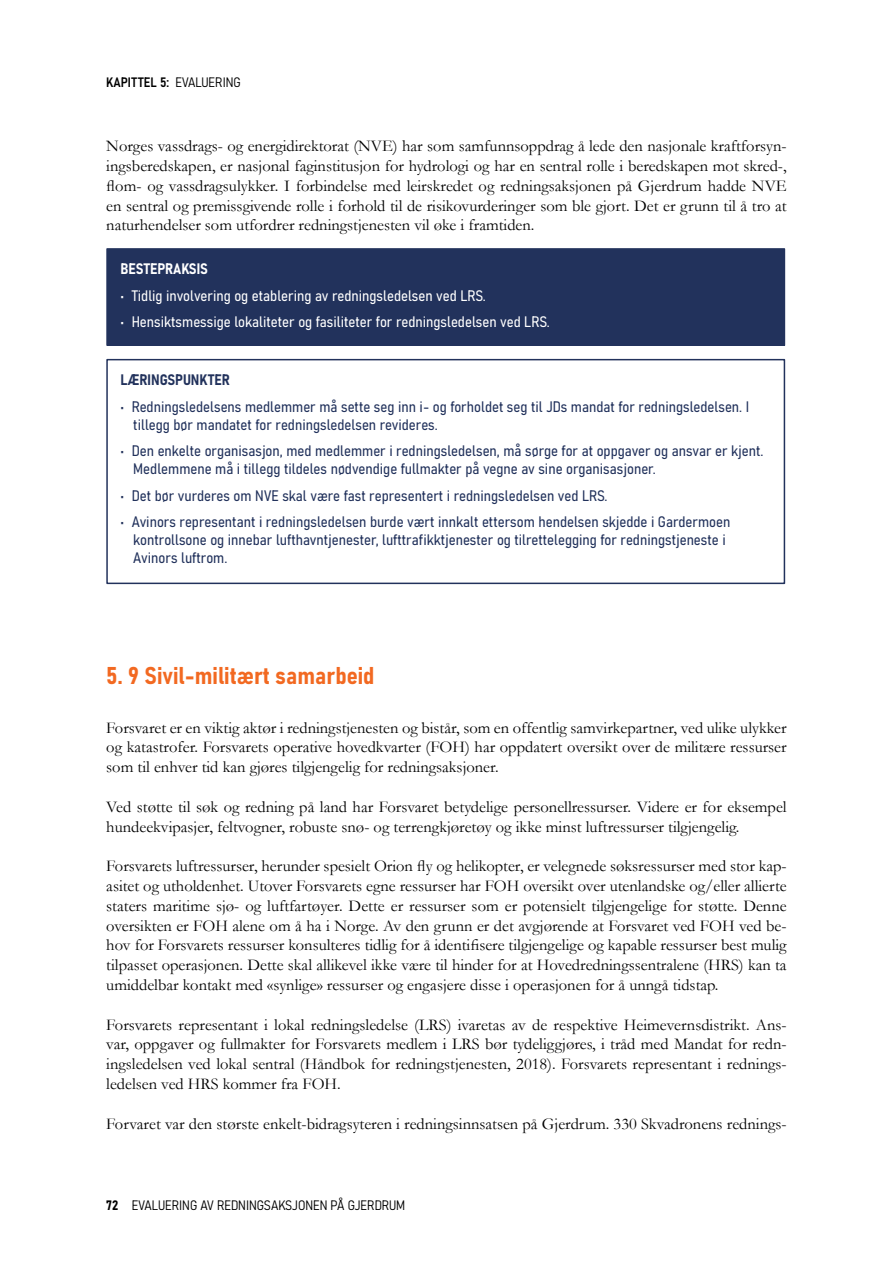
<style>
.page{position:relative;width:893px;height:1263px;background:#fff}
.page>*{position:absolute;margin:0;border:0;box-sizing:border-box;transform-origin:0 0}
.t1{font:24px "Bahnschrift";color:#f26921}
.t2{font:16.5px/19.8px "Garamond";color:#000;text-align:justify}
.t3{font:15px/18px "Bahnschrift";color:#22325c}
.t4{font:15px "Bahnschrift";color:#fff}
.t5{font:13.5px "Bahnschrift";color:#000}
</style>
<div class="page">
<div style="left:106px;top:359px;width:679px;height:225px;border:2px solid #22325c"></div>
<div style="left:107px;top:249px;width:677px;height:96px;background:#22325c"></div>
<div style="left:106px;top:248px;width:679px;height:98px;border:2px solid #22325c"></div>
<p class="t5" style="left:106px;top:72px;width:136px">KAPITTEL 5: EVALUERING</p>
<p class="t2" style="left:106px;top:136px;width:682px">Norges vassdrags- og energidirektorat (NVE) har som samfunnsoppdrag å lede den nasjonale kraftforsyn&shy;ingsberedskapen, er nasjonal faginstitusjon for hydrologi og har en sentral rolle i beredskapen mot skred-, flom- og vassdragsulykker. I forbindelse med leirskredet og redningsaksjonen på Gjerdrum hadde NVE en sentral og premissgivende rolle i forhold til de risikovurderinger som ble gjort. Det er grunn til å tro at naturhendelser som utfordrer redningstjenesten vil øke i framtiden.</p>
<p class="t4" style="left:121px;top:258px;width:89px">BESTEPRAKSIS</p>
<p class="t4" style="left:121px;top:284px;width:367px">• Tidlig involvering og etablering av redningsledelsen ved LRS.</p>
<p class="t4" style="left:121px;top:311px;width:431px">• Hensiktsmessige lokaliteter og fasiliteter for redningsledelsen ved LRS.</p>
<p class="t3" style="left:121px;top:370px;width:111px">LÆRINGSPUNKTER</p>
<p class="t3" style="left:133px;top:396px;width:617px;text-indent:-13px">• Redningsledelsens medlemmer må sette seg inn i- og forholdet seg til JDs mandat for redningsledelsen. I tillegg bør mandatet for redningsledelsen revideres.</p>
<p class="t3" style="left:133px;top:441px;width:632px;text-indent:-13px">• Den enkelte organisasjon, med medlemmer i redningsledelsen, må sørge for at oppgaver og ansvar er kjent.<br>Medlemmene må i tillegg tildeles nødvendige fullmakter på vegne av sine organisasjoner.</p>
<p class="t3" style="left:121px;top:485px;width:488px">• Det bør vurderes om NVE skal være fast representert i redningsledelsen ved LRS.</p>
<p class="t3" style="left:133px;top:512px;width:599px;text-indent:-13px">• Avinors representant i redningsledelsen burde vært innkalt ettersom hendelsen skjedde i Gardermoen kontrollsone og innebar lufthavntjenester, lufttrafikktjenester og tilrettelegging for redningstjeneste i<br>Avinors luftrom.</p>
<h1 class="t1" style="left:106px;top:657px;width:270px">5. 9 Sivil-militært samarbeid</h1>
<p class="t2" style="left:106px;top:717px;width:682px">Forsvaret er en viktig aktør i redningstjenesten og bistår, som en offentlig samvirkepartner, ved ulike ulykker og katastrofer. Forsvarets operative hovedkvarter (FOH) har oppdatert oversikt over de militære ressurser som til enhver tid kan gjøres tilgjengelig for redningsaksjoner.</p>
<p class="t2" style="left:106px;top:796px;width:682px">Ved støtte til søk og redning på land har Forsvaret betydelige personellressurser. Videre er for eksempel hundeekvipasjer, feltvogner, robuste snø- og terrengkjøretøy og ikke minst luftressurser tilgjengelig.</p>
<p class="t2" style="left:106px;top:856px;width:682px">Forsvarets luftressurser, herunder spesielt Orion fly og helikopter, er velegnede søksressurser med stor kap&shy;asitet og utholdenhet. Utover Forsvarets egne ressurser har FOH oversikt over utenlandske og/eller allierte staters maritime sjø- og luftfartøyer. Dette er ressurser som er potensielt tilgjengelige for støtte. Denne oversikten er FOH alene om å ha i Norge. Av den grunn er det avgjørende at Forsvaret ved FOH ved be&shy;hov for Forsvarets ressurser konsulteres tidlig for å identifisere tilgjengelige og kapable ressurser best mulig tilpasset operasjonen. Dette skal allikevel ikke være til hinder for at Hovedredningssentralene (HRS) kan ta umiddelbar kontakt med «synlige» ressurser og engasjere disse i operasjonen for å unngå tidstap.</p>
<p class="t2" style="left:106px;top:1014px;width:682px">Forsvarets representant i lokal redningsledelse (LRS) ivaretas av de respektive Heimevernsdistrikt. Ans&shy;var, oppgaver og fullmakter for Forsvarets medlem i LRS bør tydeliggjøres, i tråd med Mandat for redn&shy;ingsledelsen ved lokal sentral (Håndbok for redningstjenesten, 2018). Forsvarets representant i rednings&shy;ledelsen ved HRS kommer fra FOH.</p>
<p class="t2" style="left:106px;top:1113px;width:682px">Forvaret var den største enkelt-bidragsyteren i redningsinnsatsen på Gjerdrum. 330 Skvadronens rednings-</p>
<p class="t5" style="left:106px;top:1195px;width:300px">72 EVALUERING AV REDNINGSAKSJONEN PÅ GJERDRUM</p>
</div>
